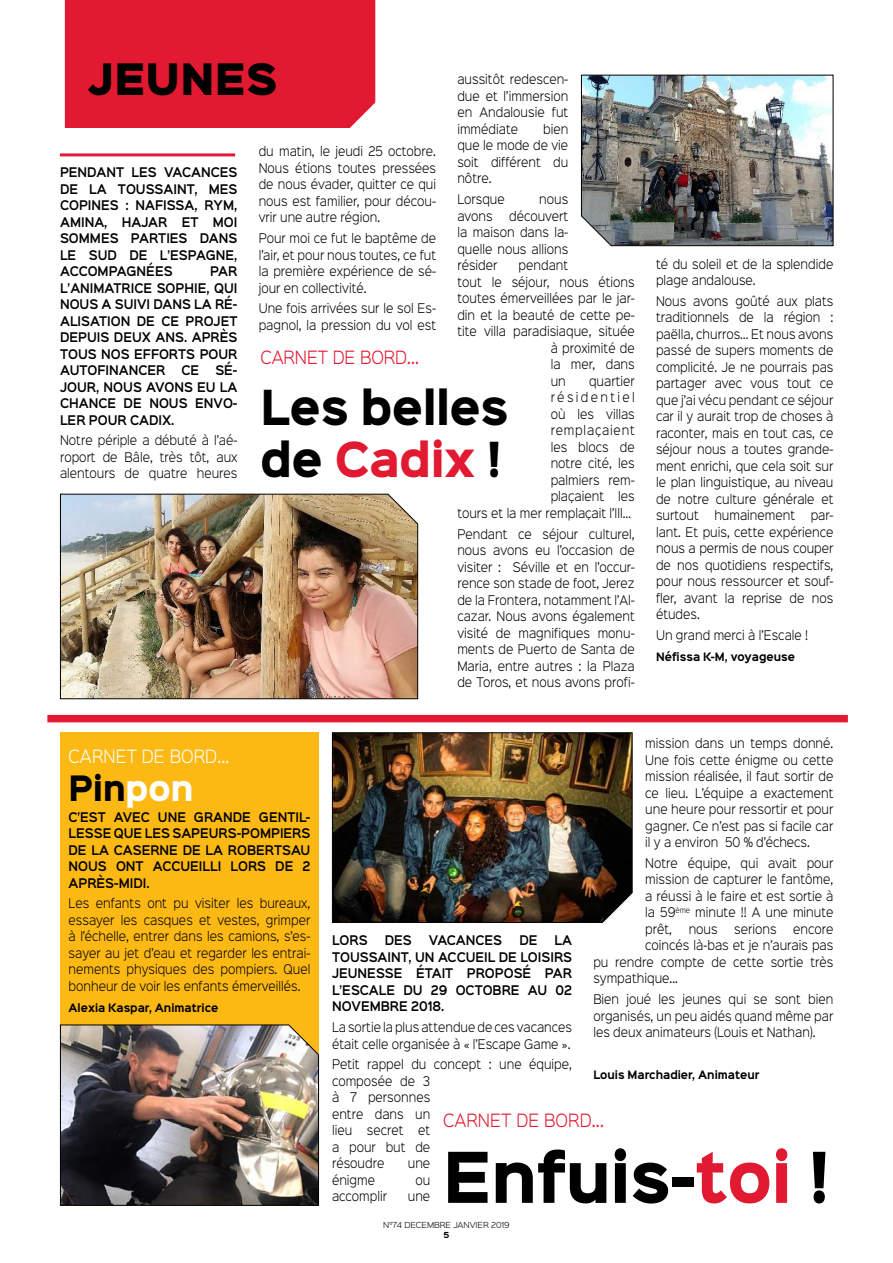
<style>
.page{position:relative;width:893px;height:1263px;background:#fff}
.page>*{position:absolute;margin:0;border:0;box-sizing:border-box;transform-origin:0 0}
.t1{font:900 63px "Sinkin Sans 800";color:#000;scale:.9 1}
.t2{font:900 43.5px/52.2px "Sinkin Sans 800";color:#000;scale:.9 1}
.t3{font:39px "Sinkin Sans 900 X Black";letter-spacing:.01em;color:#000;scale:.9 1}
.t4{font:900 31.5px "Sinkin Sans 800";color:#000;scale:.9 1}
.t5{font:300 16.5px "Sinkin Sans 300";letter-spacing:.005em;color:#e11931;scale:.9 1}
.t6{font:300 16.5px "Sinkin Sans 300";letter-spacing:.01em;color:#fff;scale:.9 1}
.t7{font:300 12px/16.5px "Sinkin Sans 300";color:#000;text-align:justify;scale:.9 1}
.t8{font:600 12px/16.5px "Sinkin Sans 600";color:#000;text-align:justify;scale:.9 1}
.t9{font:300 12px "Sinkin Sans 300";letter-spacing:.07em;color:#000;scale:.9 1}
.t10{font:300 12px "Sinkin Sans 300";letter-spacing:.215em;color:#000;scale:.9 1}
.t11{font:700 10.5px "Sinkin Sans 700";color:#000;scale:.9 1}
.t12{font:300 7.5px "Sinkin Sans 300";color:#000}
.t13{font:700 7.5px "Sinkin Sans 700";color:#000}
.s1{color:#e11931}
.s2{color:#fff}
</style>
<div class="page">
<hr style="left:60px;top:153px;width:175px;height:3px;background:#e11931">
<div style="left:65px;top:0;width:310px;height:128px;background:#e11931"></div>
<img style="left:581px;top:74px;width:253px;height:172px">
<div style="left:47px;top:715px;width:801px;height:7px;background:#e11931"></div>
<img style="left:332px;top:732px;width:301px;height:191px">
<img style="left:60px;top:493px;width:358px;height:206px">
<div style="left:60px;top:732px;width:259px;height:474px;background:#fdb913"></div>
<img style="left:60px;top:1024px;width:259px;height:182px">
<h3 class="t3" style="left:88px;top:59px;width:212px">JEUNES</h3>
<p class="t7" style="left:457px;top:71px;width:125px">aussitôt redescen&shy;due et l’immersion en Andalousie fut immédiate</p>
<p class="t7" style="left:457px;top:120px;width:125px;text-indent:86px">bien que le mode de vie soit différent du nôtre.</p>
<p class="t7" style="left:457px;top:190px;width:54px">Lorsque</p>
<p class="t7" style="left:539px;top:190px;width:34px">nous</p>
<p class="t7" style="left:457px;top:207px;width:41px">avons</p>
<p class="t7" style="left:259px;top:142px;width:199px">du matin, le jeudi 25 octobre.<br>Nous étions toutes pressées de nous évader, quitter ce qui nous est familier, pour décou&shy;vrir une autre région.</p>
<p class="t7" style="left:259px;top:229px;width:199px">Pour moi ce fut le baptême de l’air, et pour nous toutes, ce fut la première expérience de sé&shy;jour en collectivité.</p>
<p class="t7" style="left:259px;top:299px;width:199px">Une fois arrivées sur le sol Es&shy;pagnol, la pression du vol est</p>
<p class="t8" style="left:60px;top:163px;width:199px">PENDANT LES VACANCES DE LA TOUSSAINT, MES COPINES : NAFISSA, RYM, AMINA, HAJAR ET MOI SOMMES PARTIES DANS LE SUD DE L’ESPAGNE, ACCOMPAGNÉES</p>
<p class="t7" style="left:457px;top:207px;width:125px;text-indent:52px">découvert la maison dans la&shy;quelle nous allions résider</p>
<p class="t7" style="left:519px;top:256px;width:57px">pendant</p>
<p class="t7" style="left:457px;top:273px;width:199px">tout le séjour, nous étions</p>
<p class="t7" style="left:457px;top:289px;width:199px">toutes émerveillées par le jar-</p>
<p class="t7" style="left:457px;top:306px;width:199px">din et la beauté de cette pe-</p>
<p class="t7" style="left:457px;top:322px;width:199px">tite villa paradisiaque, située</p>
<p class="t7" style="left:551px;top:339px;width:95px">à proximité de</p>
<p class="t7" style="left:551px;top:355px;width:95px">la mer, dans</p>
<p class="t7" style="left:551px;top:372px;width:18px">un</p>
<p class="t7" style="left:589px;top:372px;width:52px">quartier</p>
<p class="t10" style="left:551px;top:388px;width:95px">résidentiel</p>
<p class="t7" style="left:551px;top:405px;width:95px">où les villas</p>
<p class="t9" style="left:551px;top:421px;width:95px">remplaçaient</p>
<p class="t7" style="left:551px;top:438px;width:95px">les blocs de</p>
<p class="t7" style="left:551px;top:454px;width:95px">notre cité, les</p>
<p class="t7" style="left:551px;top:471px;width:95px">palmiers rem-</p>
<p class="t7" style="left:551px;top:487px;width:95px">plaçaient les</p>
<p class="t7" style="left:457px;top:504px;width:195px">tours et la mer remplaçait l’Ill…</p>
<p class="t7" style="left:457px;top:525px;width:199px">Pendant ce séjour culturel, nous avons eu l’occasion de visiter : Séville et en l’occur&shy;rence son stade de foot, Jerez de la Frontera, notamment l’Al&shy;cazar. Nous avons également visité de magnifiques monu&shy;ments de Puerto de Santa de Maria, entre autres : la Plaza de Toros, et nous avons profi-</p>
<p class="t8" style="left:60px;top:262px;width:199px;text-indent:150px">PAR L’ANIMATRICE SOPHIE, QUI NOUS A SUIVI DANS LA RÉ-ALISATION DE CE PROJET DEPUIS DEUX ANS. APRÈS TOUS NOS EFFORTS POUR AUTOFINANCER</p>
<h3 class="t5" style="left:260px;top:344px;width:178px">CARNET DE BORD...</h3>
<h2 class="t2" style="left:260px;top:384px;width:277px">Les belles de <span class="s1">Cadix</span> !</h2>
<p class="t8" style="left:60px;top:361px;width:199px;text-indent:155px">SÉ-JOUR, NOUS AVONS EU LA CHANCE DE NOUS ENVO-LER POUR CADIX.</p>
<p class="t7" style="left:60px;top:431px;width:199px">Notre périple a débuté à l’aé&shy;roport de Bâle, très tôt, aux alentours de quatre heures</p>
<p class="t8" style="left:181px;top:361px;width:21px">CE</p>
<p class="t7" style="left:656px;top:255px;width:199px">té du soleil et de la splendide plage andalouse.</p>
<p class="t7" style="left:656px;top:292px;width:199px">Nous avons goûté aux plats traditionnels de la région : paëlla, churros… Et nous avons passé de supers moments de complicité. Je ne pourrais pas partager avec vous tout ce que j’ai vécu pendant ce séjour car il y aurait trop de choses à raconter, mais en tout cas, ce séjour nous a toutes grande&shy;ment enrichi, que cela soit sur le plan linguistique, au niveau de notre culture générale et surtout</p>
<p class="t7" style="left:714px;top:506px;width:91px">humainement</p>
<p class="t7" style="left:656px;top:506px;width:199px;text-indent:155px">par&shy;lant. Et puis, cette expérience nous a permis de nous couper de nos quotidiens respectifs, pour nous ressourcer et souf&shy;fler, avant la reprise de nos études.</p>
<p class="t7" style="left:656px;top:626px;width:171px">Un grand merci à l’Escale !</p>
<p class="t11" style="left:656px;top:651px;width:156px">Néfissa K-M, voyageuse</p>
<h3 class="t6" style="left:69px;top:743px;width:180px">CARNET DE BORD...</h3>
<h3 class="t4" style="left:69px;top:771px;width:140px">Pin<span class="s2">pon</span></h3>
<p class="t8" style="left:69px;top:807px;width:270px">C’EST AVEC UNE GRANDE GENTIL-LESSE QUE LES SAPEURS-POMPIERS DE LA CASERNE DE LA ROBERTSAU NOUS ONT ACCUEILLI LORS DE 2<br>APRÈS-MIDI.</p>
<p class="t7" style="left:69px;top:894px;width:270px">Les enfants ont pu visiter les bureaux, essayer les casques et vestes, grimper à l’échelle, entrer dans les camions, s’es&shy;sayer au jet d’eau et regarder les entrai&shy;nements physiques des pompiers. Quel bonheur de voir les enfants émerveillés.</p>
<p class="t11" style="left:69px;top:1002px;width:168px">Alexia Kaspar, Animatrice</p>
<p class="t7" style="left:645px;top:734px;width:211px">mission dans un temps donné.<br>Une fois cette énigme ou cette mission réalisée, il faut sortir de ce lieu. L’équipe a exactement une heure pour ressortir et pour gagner. Ce n’est pas si facile car il y a environ 50 % d’échecs.</p>
<p class="t7" style="left:645px;top:854px;width:211px">Notre équipe, qui avait pour mission de capturer le fantôme, a réussi à le faire et est sortie à la 59<sup>ème</sup> minute !! A une minute prêt,</p>
<p class="t7" style="left:689px;top:920px;width:34px">nous</p>
<p class="t7" style="left:734px;top:920px;width:49px">serions</p>
<p class="t7" style="left:793px;top:920px;width:46px">encore</p>
<p class="t7" style="left:645px;top:936px;width:211px">coincés là-bas et je n’aurais pas</p>
<p class="t7" style="left:593px;top:953px;width:268px">pu rendre compte de cette sortie très</p>
<p class="t7" style="left:593px;top:969px;width:96px">sympathique...</p>
<p class="t7" style="left:593px;top:990px;width:268px">Bien joué les jeunes qui se sont bien organisés, un peu aidés quand même par les deux animateurs (Louis et Nathan).</p>
<p class="t11" style="left:593px;top:1069px;width:186px">Louis Marchadier, Animateur</p>
<h3 class="t5" style="left:443px;top:1107px;width:180px">CARNET DE BORD...</h3>
<h1 class="t1" style="left:443px;top:1144px;width:431px">Enfuis-<span class="s1">toi</span> !</h1>
<p class="t8" style="left:332px;top:931px;width:41px">LORS</p>
<p class="t8" style="left:385px;top:931px;width:32px">DES</p>
<p class="t8" style="left:429px;top:931px;width:83px">VACANCES</p>
<p class="t8" style="left:519px;top:931px;width:22px">DE</p>
<p class="t8" style="left:332px;top:931px;width:268px;text-indent:223px">LA TOUSSAINT, UN ACCUEIL DE LOISIRS JEUNESSE ÉTAIT PROPOSÉ PAR L’ESCALE DU 29 OCTOBRE AU 02<br>NOVEMBRE 2018.</p>
<p class="t7" style="left:332px;top:1018px;width:268px">La sortie la plus attendue de ces vacances était celle organisée à « l’Escape Game ».</p>
<p class="t7" style="left:332px;top:1055px;width:268px;text-align:left">Petit rappel du concept : une équipe, composée de 3<br>à 7 personnes<br>entre dans un<br>lieu secret et<br>a pour but de<br>résoudre</p>
<p class="t7" style="left:408px;top:1154px;width:26px">une</p>
<p class="t7" style="left:332px;top:1171px;width:49px">énigme</p>
<p class="t7" style="left:415px;top:1171px;width:18px">ou</p>
<p class="t7" style="left:332px;top:1187px;width:63px">accomplir</p>
<p class="t7" style="left:408px;top:1187px;width:26px">une</p>
<p class="t12" style="left:383px;top:1218px;width:128px">N°74 DECEMBRE JANVIER 2019</p>
<p class="t13" style="left:443px;top:1231px;width:7px">5</p>
</div>
